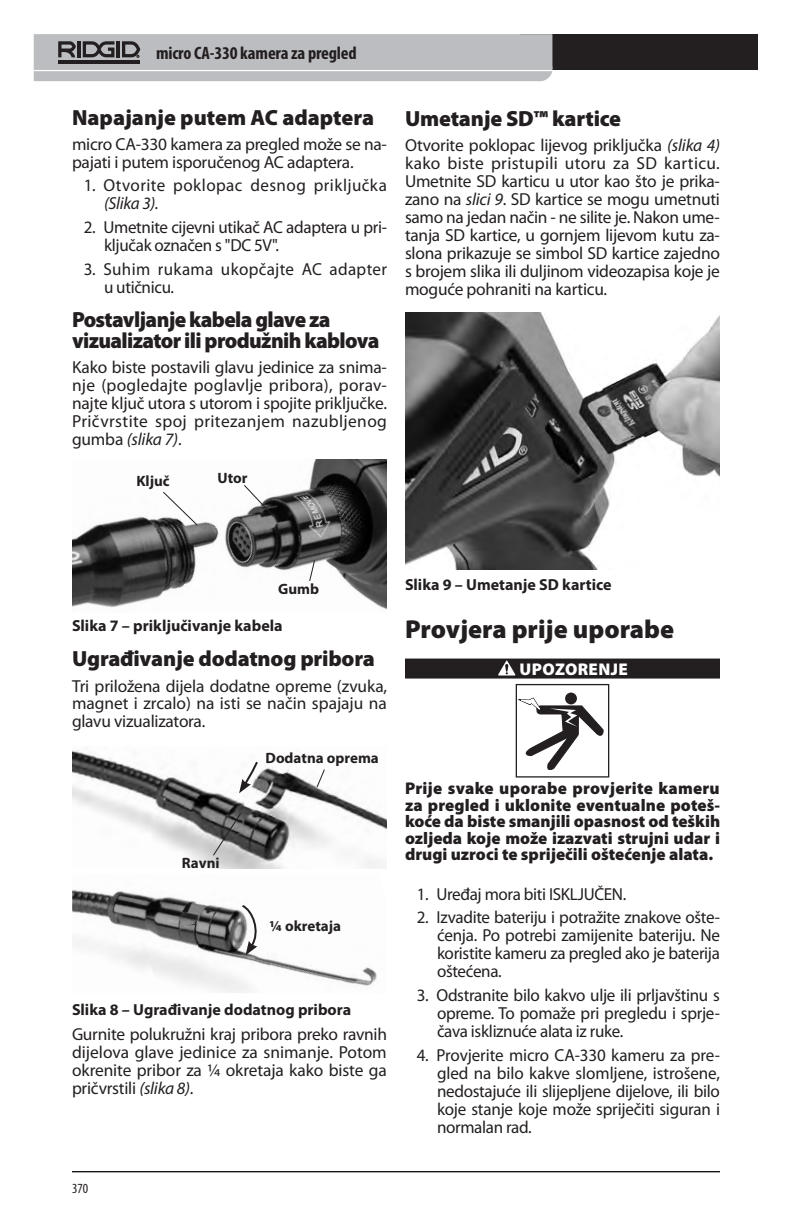
<style>
.page{position:relative;width:792px;height:1224px;background:#fff}
.page>*{position:absolute;margin:0;border:0;box-sizing:border-box;transform-origin:0 0}
.Head-Major{font:900 26px "Myriad Pro";color:#231f20}
.Head-Sub1{font:900 22px/21px "Myriad Pro";letter-spacing:-.02em;color:#231f20}
.Head-Sub1-2{font:900 22px "Myriad Pro";color:#231f20}
.t1{font:700 condensed 18px "Myriad Pro";letter-spacing:-.01em;color:#231f20}
.Body-Text{font:17.4px/18px "Myriad Pro";letter-spacing:-.015em;color:#231f20;text-align:justify}
.Body-Indent{font:17.4px/18px "Myriad Pro";letter-spacing:-.02em;color:#231f20;text-align:justify}
.Body-Indent-2{font:17.4px/18px "Myriad Pro";letter-spacing:.025em;color:#231f20}
.Body-Indent-3{font:17.4px/18px "Myriad Pro";letter-spacing:.02em;color:#231f20}
.Warning_Text{font:900 17px/16.6px "Myriad Pro";color:#231f20;text-align:justify}
.Warning_Head{font:900 17px "Myriad Pro";color:#fff}
.Body-Fig___Caption{font:700 16px "Myriad Pro";color:#231f20}
.t2{font:700 15px "Myriad Pro";color:#231f20}
.t3{font:condensed 14px "Myriad Pro";color:#231f20}
.s1{font-style:italic}
</style>
<div class="page">
<div style="left:405px;top:659px;width:315px;height:20px;background:#231f20"></div>
<img style="left:405px;top:312px;width:315px;height:257px">
<svg style="left:498px;top:661px;width:18px;height:15px"></svg>
<div style="left:565px;top:693px;width:12px;height:11px;background:#231f20;border-radius:50%"></div>
<svg style="left:519px;top:698px;width:84px;height:72px"></svg>
<div style="left:516px;top:684px;width:93px;height:94px;border:1px solid #231f20"></div>
<img style="left:72px;top:460px;width:315px;height:150px">
<svg style="left:162px;top:491px;width:37px;height:35px"></svg>
<svg style="left:308px;top:559px;width:8px;height:23px"></svg>
<svg style="left:243px;top:484px;width:33px;height:35px"></svg>
<img style="left:72px;top:750px;width:314px;height:119px">
<svg style="left:316px;top:768px;width:10px;height:20px"></svg>
<img style="left:72px;top:889px;width:305px;height:104px">
<svg style="left:212px;top:812px;width:30px;height:45px"></svg>
<svg style="left:240px;top:903px;width:21px;height:52px"></svg>
<svg style="left:239px;top:760px;width:21px;height:33px"></svg>
<div style="left:520px;top:34px;width:238px;height:36px;background:#231f20"></div>
<svg style="left:34px;top:34px;width:518px;height:47px;background:#b7b7ba"></svg>
<hr style="left:72px;top:1171px;width:648px;height:1px;background:#000">
<p class="t1" style="left:156px;top:42px;width:202px">micro CA-330 kamera za pregled</p>
<p class="Head-Sub1-2" style="left:72px;top:102px;width:304px">Napajanje putem AC adaptera</p>
<p class="Body-Text" style="left:72px;top:135px;width:317px">micro CA‑330 kamera za pregled može se na&shy;pajati i putem isporučenog AC adaptera.</p>
<p class="Body-Indent-2" style="left:104px;top:176px;width:284px;text-indent:-20px">1. Otvorite poklopac desnog priključka <span class="s1">(Slika 3).</span></p>
<p class="Body-Indent" style="left:104px;top:218px;width:284px;text-indent:-20px">2. Umetnite cijevni utikač AC adaptera u pri&shy;ključak označen s "DC 5V".</p>
<p class="Body-Indent-3" style="left:104px;top:260px;width:285px;text-indent:-20px">3. Suhim rukama ukopčajte AC adapter u utičnicu.</p>
<p class="Head-Sub1" style="left:72px;top:308px;width:309px">Postavljanje kabela glave za vizualizator ili produžnih kablova</p>
<p class="Body-Text" style="left:72px;top:358px;width:317px">Kako biste postavili glavu jedinice za snima&shy;nje (pogledajte poglavlje pribora), porav&shy;najte ključ utora s utorom i spojite priključke.<br>Pričvrstite spoj pritezanjem nazubljenog gumba <span class="s1">(slika 7)</span>.</p>
<p class="t2" style="left:136px;top:471px;width:35px">Ključ</p>
<p class="t2" style="left:218px;top:468px;width:32px">Utor</p>
<p class="Head-Sub1" style="left:405px;top:107px;width:218px">Umetanje SD™ kartice</p>
<p class="Body-Text" style="left:405px;top:136px;width:316px">Otvorite poklopac lijevog priključka <span class="s1">(slika 4) </span>kako biste pristupili utoru za SD karticu.<br>Umetnite SD karticu u utor kao što je prika&shy;zano na <span class="s1">slici 9</span>. SD kartice se mogu umetnuti samo na jedan način - ne silite je. Nakon ume&shy;tanja SD kartice, u gornjem lijevom kutu za&shy;slona prikazuje se simbol SD kartice zajedno s brojem slika ili duljinom videozapisa koje je moguće pohraniti na karticu.</p>
<p class="t2" style="left:278px;top:579px;width:42px">Gumb</p>
<p class="Body-Fig___Caption" style="left:72px;top:615px;width:212px">Slika 7 – priključivanje kabela</p>
<p class="Head-Sub1" style="left:72px;top:648px;width:304px">Ugrađivanje dodatnog pribora</p>
<p class="Body-Text" style="left:72px;top:676px;width:317px">Tri priložena dijela dodatne opreme (zvuka, magnet i zrcalo) na isti se način spajaju na glavu vizualizatora.</p>
<p class="t2" style="left:266px;top:749px;width:115px">Dodatna oprema</p>
<p class="t2" style="left:182px;top:853px;width:39px">Ravni</p>
<p class="t2" style="left:270px;top:916px;width:73px">1/4 okretaja</p>
<p class="Body-Fig___Caption" style="left:72px;top:999px;width:281px">Slika 8 – Ugrađivanje dodatnog pribora</p>
<p class="Body-Text" style="left:72px;top:1025px;width:317px">Gurnite polukružni kraj pribora preko ravnih dijelova glave jedinice za snimanje. Potom okrenite pribor za 1/4 okretaja kako biste ga pričvrstili <span class="s1">(slika 8)</span>.</p>
<p class="Body-Fig___Caption" style="left:405px;top:574px;width:208px">Slika 9 – Umetanje SD kartice</p>
<p class="Head-Major" style="left:405px;top:612px;width:271px">Provjera prije uporabe</p>
<p class="Warning_Head" style="left:520px;top:657px;width:12px">upozorenje</p>
<p class="Warning_Text" style="left:405px;top:779px;width:317px">Prije svake uporabe provjerite kameru za pregled i uklonite eventualne poteš‑ koće da biste smanjili opasnost od teških ozljeda koje može izazvati strujni udar i drugi uzroci te spriječili oštećenje alata.</p>
<p class="Body-Indent" style="left:417px;top:885px;width:211px">1. Uređaj mora biti ISKLJUČEN.</p>
<p class="Body-Indent" style="left:437px;top:908px;width:284px;text-indent:-20px">2. Izvadite bateriju i potražite znakove ošte&shy;ćenja. Po potrebi zamijenite bateriju. Ne koristite kameru za pregled ako je baterija oštećena.</p>
<p class="Body-Indent" style="left:437px;top:986px;width:284px;text-indent:-20px">3. Odstranite bilo kakvo ulje ili prljavštinu s opreme. To pomaže pri pregledu i sprje&shy;čava iskliznuće alata iz ruke.</p>
<p class="Body-Indent" style="left:437px;top:1046px;width:285px;text-indent:-20px">4. Provjerite micro CA-330 kameru za pre&shy;gled na bilo kakve slomljene, istrošene, nedostajuće ili slijepljene dijelove, ili bilo koje stanje koje može spriječiti siguran i normalan rad.</p>
<p class="t3" style="left:72px;top:1180px;width:18px">370</p>
</div>
